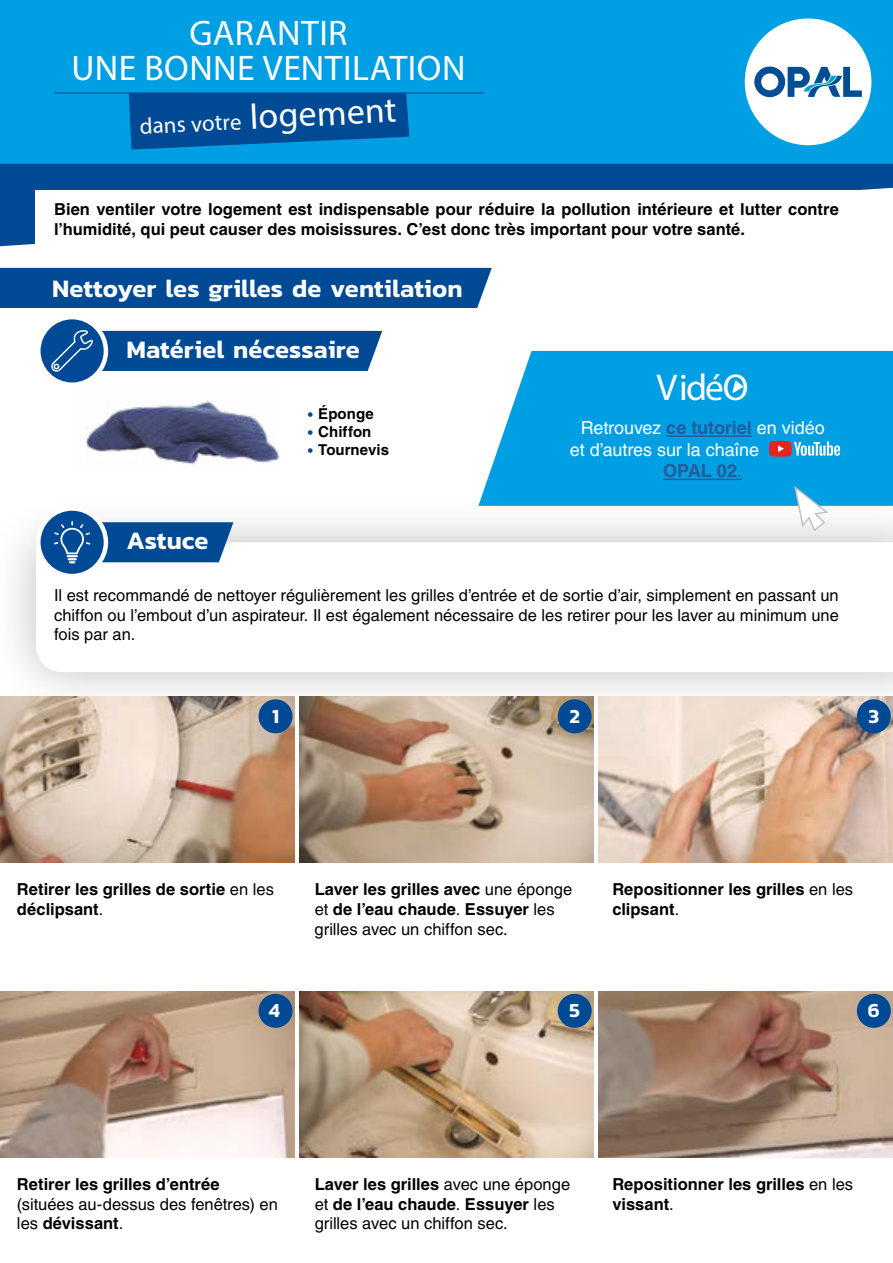
<style>
.page{position:relative;width:893px;height:1263px;background:#fff}
.page>*{position:absolute;margin:0;border:0;box-sizing:border-box;transform-origin:0 0}
.t1{font:37.35px "Myriad Pro";letter-spacing:-.04em;color:#fff}
.t2{font:35.7px/34.5px "Myriad Pro";letter-spacing:.01em;color:#fff;text-align:center}
.t3{font:600 25.5px "Kanit";color:#fff}
.t4{font:22.8px "Myriad Pro";color:#fff}
.t5{font:600 20.25px "Kanit";color:#fff}
.t6{font:18px "Helvetica LT Std";letter-spacing:-.005em;color:#fff}
.t7{font:700 18px "Helvetica LT Std";letter-spacing:-.005em;color:#275b9b}
.t8{font:700 16.5px/19.8px "Helvetica LT Std";color:#020203}
.t9{font:16.5px/19.8px "Helvetica LT Std";color:#020203}
.t10{font:700 15px "Helvetica LT Std";letter-spacing:.005em;color:#020203}
.s1{font-size:35.7px}
.s2{font-family:"Alwyn New";font-weight:400;color:#004a95}
.s3{font-weight:700;color:#275b9b}
.s4{font-weight:400}
.s5{font-weight:700}
</style>
<div class="page">
<div style="left:0;top:267px;width:492px;height:41px;background:#004a95"></div>
<div style="left:0;top:495px;width:893px;height:225px;background:#000;opacity:.25"></div>
<svg style="left:36px;top:542px;width:857px;height:130px"></svg>
<svg style="left:38px;top:508px;width:68px;height:68px"></svg>
<div style="left:36px;top:506px;width:72px;height:72px;border:4px solid #fff;border-radius:50%"></div>
<svg style="left:54px;top:515px;width:190px;height:55px"></svg>
<img style="left:299px;top:697px;width:295px;height:166px">
<div style="left:558px;top:699px;width:34px;height:34px;background:#004a95;border-radius:50%"></div>
<img style="left:598px;top:697px;width:295px;height:166px">
<div style="left:857px;top:699px;width:34px;height:34px;background:#004a95;border-radius:50%"></div>
<img style="left:299px;top:991px;width:295px;height:166px">
<div style="left:558px;top:994px;width:34px;height:34px;background:#004a95;border-radius:50%"></div>
<img style="left:0;top:991px;width:295px;height:166px">
<div style="left:259px;top:994px;width:34px;height:34px;background:#004a95;border-radius:50%"></div>
<img style="left:598px;top:991px;width:295px;height:166px">
<div style="left:857px;top:994px;width:34px;height:34px;background:#004a95;border-radius:50%"></div>
<img style="left:0;top:697px;width:295px;height:166px">
<div style="left:259px;top:699px;width:34px;height:34px;background:#004a95;border-radius:50%"></div>
<svg style="left:478px;top:351px;width:415px;height:155px;background:#11a5e4"></svg>
<svg style="left:732px;top:380px;width:11px;height:13px"></svg>
<svg style="left:793px;top:484px;width:37px;height:48px"></svg>
<hr style="left:666px;top:435px;width:86px;height:2px;background:#275b9b">
<hr style="left:663px;top:479px;width:79px;height:1px;background:#275b9b">
<svg style="left:769px;top:441px;width:71px;height:16px"></svg>
<svg style="left:38px;top:317px;width:68px;height:68px"></svg>
<div style="left:36px;top:315px;width:72px;height:72px;border:4px solid #fff;border-radius:50%"></div>
<svg style="left:51px;top:323px;width:332px;height:55px"></svg>
<img style="left:86px;top:401px;width:194px;height:64px">
<svg style="left:0;top:164px;width:893px;height:82px;background:#12579c"></svg>
<div style="left:0;top:0;width:893px;height:164px;background:#009fe3"></div>
<svg style="left:119px;top:93px;width:300px;height:57px"></svg>
<hr style="left:54px;top:92px;width:430px;height:1px;background:#004a95">
<div style="left:745px;top:18px;width:126px;height:127px;background:#fff;border-radius:50%"></div>
<svg style="left:754px;top:67px;width:108px;height:30px"></svg>
<div style="left:35px;top:190px;width:823px;height:57px;background:#fff"></div>
<h2 class="t2" style="left:72px;top:16px;width:395px">GARANTIR<br>UNE BONNE VENTILATION</h2>
<h3 class="t4" style="left:139px;top:113px;width:259px;rotate:-3deg">dans votre <span class="s1">logement</span></h3>
<p class="t8" style="left:54px;top:199px;width:786px">Bien ventiler votre logement est indispensable pour réduire la pollution intérieure et lutter contre l’humidité, qui peut causer des moisissures. C’est donc très important pour votre santé.</p>
<h3 class="t3" style="left:52px;top:269px;width:412px">Nettoyer les grilles de ventilation</h3>
<h3 class="t3" style="left:126px;top:329px;width:235px">Matériel nécessaire</h3>
<h3 class="t3" style="left:126px;top:521px;width:84px">Astuce</h3>
<p class="t10" style="left:306px;top:405px;width:69px"><span class="s2">•</span> Éponge</p>
<p class="t10" style="left:306px;top:423px;width:67px"><span class="s2">•</span> Chiffon</p>
<p class="t10" style="left:306px;top:441px;width:84px"><span class="s2">•</span> Tournevis</p>
<h1 class="t1" style="left:656px;top:364px;width:94px">VidéO</h1>
<p class="t6" style="left:581px;top:417px;width:246px">Retrouvez <span class="s3">ce tutoriel</span> en vidéo</p>
<p class="t6" style="left:570px;top:439px;width:191px">et d’autres sur la chaîne</p>
<p class="t7" style="left:663px;top:460px;width:81px">OPAL 02<span class="s4">.</span></p>
<p class="t9" style="left:54px;top:585px;width:786px;text-align:justify">Il est recommandé de nettoyer régulièrement les grilles d’entrée et de sortie d’air, simplement en passant un chiffon ou l’embout d’un aspirateur. Il est également nécessaire de les retirer pour les laver au minimum une fois par an.</p>
<p class="t5" style="left:272px;top:700px;width:9px">1</p>
<p class="t5" style="left:569px;top:700px;width:12px">2</p>
<p class="t5" style="left:868px;top:700px;width:12px">3</p>
<p class="t8" style="left:17px;top:879px;width:259px">Retirer les grilles de sortie <span class="s4">en les </span>déclipsant<span class="s4">.</span></p>
<p class="t8" style="left:315px;top:879px;width:259px">Laver les grilles avec <span class="s4">une éponge et</span> de l’eau chaude<span class="s4">.</span> Essuyer <span class="s4">les grilles avec un chiffon sec.</span></p>
<p class="t8" style="left:612px;top:879px;width:242px">Repositionner les grilles <span class="s4">en les </span>clipsant<span class="s4">.</span></p>
<p class="t5" style="left:269px;top:995px;width:13px">4</p>
<p class="t5" style="left:569px;top:995px;width:12px">5</p>
<p class="t5" style="left:868px;top:995px;width:13px">6</p>
<p class="t8" style="left:17px;top:1174px;width:204px">Retirer les grilles d’entrée</p>
<p class="t9" style="left:17px;top:1194px;width:262px">(situées au-dessus des fenêtres) en les <span class="s5">dévissant</span>.</p>
<p class="t9" style="left:315px;top:1174px;width:257px"><span class="s5">Laver les grilles</span> avec une éponge et <span class="s5">de l’eau chaude</span>. <span class="s5">Essuyer</span> les grilles avec un chiffon sec.</p>
<p class="t8" style="left:612px;top:1174px;width:242px">Repositionner les grilles <span class="s4">en les </span>vissant<span class="s4">.</span></p>
</div>
